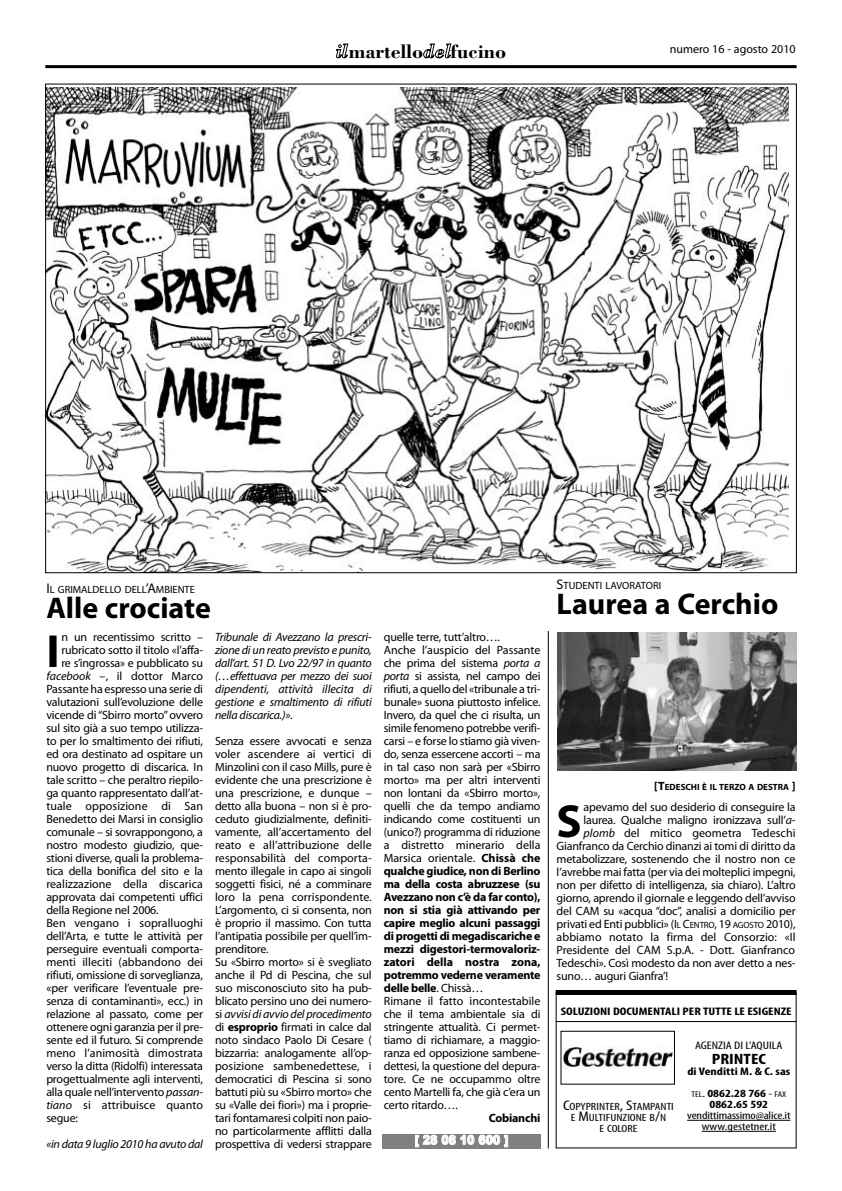
<style>
.page{position:relative;width:842px;height:1191px;background:#fff}
.page>*{position:absolute;margin:0;border:0;box-sizing:border-box;transform-origin:0 0}
.t1{font:700 46.6px "Myriad Pro";color:#000}
.t2{font:700 30px "Myriad Pro";color:#000}
.t3{font:700 20px "Bodoni Std";color:#000}
.t4{font:700 condensed 15px "Myriad Pro";color:#000;scale:1.26 1}
.t5{font:900 12.5px "Arial";color:#fff;scale:.87 1}
.t6{font:12px/13px "Myriad Pro";letter-spacing:-.015em;color:#000}
.t7{font:12px "Myriad Pro";letter-spacing:.005em;color:#000}
.t8{font:italic 12px/13px "Myriad Pro";letter-spacing:-.02em;color:#000;text-align:justify}
.t9{font:700 12px "Myriad Pro";letter-spacing:-.015em;color:#000}
.t10{font:700 condensed 11px/22px "Myriad Pro";color:#000;text-align:center;scale:1.26 1}
.t11{font:condensed 11px/11px "Myriad Pro";letter-spacing:-.01em;color:#000;text-align:center;scale:1.26 1}
.t12{font:condensed 10.5px/11px "Myriad Pro";color:#000;text-align:center;scale:1.26 1}
.t13{font:10.5px "Myriad Pro";color:#000}
.t14{font:700 9px "Myriad Pro";color:#000}
.s1{font-style:italic;color:#fff}
.s2{font-size:14px}
.s3{font-style:italic}
.s4{font-style:normal}
.s5{font-weight:700}
.s6{font-size:12px}
.s7{font-size:9px}
.s8{font-weight:400;font-size:8.2px}
.s9{font-weight:400}
</style>
<div class="page">
<hr style="left:45px;top:65px;width:752px;height:3px;background:#000">
<img style="left:47px;top:88px;width:742px;height:483px">
<hr style="left:548px;top:631px;width:1px;height:517px;background:#000">
<img style="left:563px;top:1046px;width:110px;height:22px">
<div style="left:561px;top:1031px;width:114px;height:53px;border:1px solid #000"></div>
<hr style="left:687px;top:1120px;width:103px;height:1px;background:#000">
<hr style="left:702px;top:1131px;width:74px;height:1px;background:#000">
<div style="left:556px;top:990px;width:241px;height:5px;background:#000"></div>
<div style="left:382px;top:1134px;width:159px;height:14px;background:#808080"></div>
<hr style="left:556px;top:1021px;width:241px;height:1px;background:#000">
<img style="left:557px;top:632px;width:240px;height:138px">
<h3 class="t3" style="left:336px;top:39px;width:172px"><span class="s1">il</span>martello<span class="s1">del</span>fucino</h3>
<p class="t6" style="left:670px;top:43px;width:127px">numero 16 - agosto 2010</p>
<p class="t13" style="left:46px;top:585px;width:150px"><span class="s2">I</span>L GRIMALDELLO DELL<span class="s2">’A</span>MBIENTE</p>
<h2 class="t2" style="left:46px;top:596px;width:166px">Alle crociate</h2>
<p class="t13" style="left:557px;top:581px;width:106px"><span class="s2">S</span>TUDENTI LAVORATORI</p>
<h2 class="t2" style="left:557px;top:592px;width:223px">Laurea a Cerchio</h2>
<h1 class="t1" style="left:46px;top:634px;width:15px">I</h1>
<p class="t6" style="left:61px;top:631px;width:143px">n un recentissimo scritto –</p>
<p class="t6" style="left:61px;top:644px;width:143px">rubricato sotto il titolo «l’affa-</p>
<p class="t6" style="left:61px;top:657px;width:143px">re s’ingrossa» e pubblicato su</p>
<p class="t7" style="left:46px;top:671px;width:158px"><span class="s3">facebook</span> –, il dottor Marco</p>
<p class="t6" style="left:46px;top:683px;width:158px">Passante ha espresso una serie di</p>
<p class="t6" style="left:46px;top:696px;width:158px">valutazioni sull’evoluzione delle</p>
<p class="t6" style="left:46px;top:709px;width:158px">vicende di“Sbirro morto”ovvero</p>
<p class="t6" style="left:46px;top:722px;width:158px">sul sito già a suo tempo utilizza-</p>
<p class="t6" style="left:46px;top:735px;width:158px">to per lo smaltimento dei rifiuti,</p>
<p class="t6" style="left:46px;top:748px;width:158px">ed ora destinato ad ospitare un</p>
<p class="t6" style="left:46px;top:761px;width:158px">nuovo progetto di discarica. In</p>
<p class="t6" style="left:46px;top:774px;width:158px">tale scritto – che peraltro riepilo-</p>
<p class="t6" style="left:46px;top:787px;width:158px">ga quanto rappresentato dall’at-</p>
<p class="t7" style="left:46px;top:801px;width:158px">tuale opposizione di San</p>
<p class="t6" style="left:46px;top:813px;width:158px">Benedetto dei Marsi in consiglio</p>
<p class="t6" style="left:46px;top:826px;width:158px">comunale – si sovrappongono, a</p>
<p class="t6" style="left:46px;top:839px;width:158px">nostro modesto giudizio, que-</p>
<p class="t6" style="left:46px;top:852px;width:158px">stioni diverse, quali la problema-</p>
<p class="t6" style="left:46px;top:865px;width:158px">tica della bonifica del sito e la</p>
<p class="t7" style="left:46px;top:879px;width:158px">realizzazione della discarica</p>
<p class="t6" style="left:46px;top:891px;width:158px">approvata dai competenti uffici</p>
<p class="t6" style="left:46px;top:904px;width:114px">della Regione nel 2006.</p>
<p class="t7" style="left:46px;top:918px;width:158px">Ben vengano i sopralluoghi</p>
<p class="t6" style="left:46px;top:930px;width:158px">dell’Arta, e tutte le attività per</p>
<p class="t6" style="left:46px;top:943px;width:158px">perseguire eventuali comporta-</p>
<p class="t7" style="left:46px;top:957px;width:158px">menti illeciti (abbandono dei</p>
<p class="t6" style="left:46px;top:969px;width:158px">rifiuti, omissione di sorveglianza,</p>
<p class="t6" style="left:46px;top:982px;width:158px">«per verificare l’eventuale pre-</p>
<p class="t6" style="left:46px;top:995px;width:158px">senza di contaminanti», ecc.) in</p>
<p class="t6" style="left:46px;top:1008px;width:158px">relazione al passato, come per</p>
<p class="t6" style="left:46px;top:1021px;width:158px">ottenere ogni garanzia per il pre-</p>
<p class="t6" style="left:46px;top:1034px;width:158px">sente ed il futuro. Si comprende</p>
<p class="t7" style="left:46px;top:1048px;width:158px">meno l’animosità dimostrata</p>
<p class="t6" style="left:46px;top:1060px;width:158px">verso la ditta (Ridolfi) interessata</p>
<p class="t6" style="left:46px;top:1073px;width:158px">progettualmente agli interventi,</p>
<p class="t6" style="left:46px;top:1086px;width:158px">alla quale nell’intervento <span class="s3">passan-</span></p>
<p class="t7" style="left:46px;top:1100px;width:158px"><span class="s3">tiano</span> si attribuisce quanto</p>
<p class="t6" style="left:46px;top:1112px;width:33px">segue:</p>
<p class="t8" style="left:46px;top:1138px;width:158px">«in data 9 luglio 2010 ha avuto dal</p>
<p class="t8" style="left:215px;top:631px;width:158px">Tribunale di Avezzano la prescri&shy;zione di un reato previsto e punito, dall’art. 51 D. Lvo 22/97 in quanto (…effettuava per mezzo dei suoi dipendenti, attività illecita di gestione e smaltimento di rifiuti nella discarica.)»<span class="s4">.</span></p>
<p class="t6" style="left:215px;top:735px;width:158px">Senza essere avvocati e senza voler ascendere ai vertici di<br>Minzolini con il caso Mills, pure è evidente che una prescrizione è una prescrizione, e dunque – detto alla buona – non si è pro&shy;ceduto giudizialmente, definiti&shy;vamente, all’accertamento del reato e all’attribuzione delle responsabilità del comporta&shy;mento illegale in capo ai singoli soggetti fisici, né a comminare loro la pena corrispondente.<br>L’argomento, ci si consenta, non è proprio il massimo. Con tutta l’antipatia possibile per quell’im&shy;prenditore.<br>Su «Sbirro morto» si è svegliato anche il Pd di Pescina, che sul suo misconosciuto sito ha pub&shy;blicato persino uno dei numero&shy;si <span class="s3">avvisi di avvio del procedimento </span>di <span class="s5">esproprio</span> firmati in calce dal noto sindaco Paolo Di Cesare ( bizzarria: analogamente all’op&shy;posizione sambenedettese, i democratici di Pescina si sono battuti più su «Sbirro morto» che su «Valle dei fiori») ma i proprie&shy;tari fontamaresi colpiti non paio&shy;no particolarmente afflitti dalla prospettiva di vedersi strappare</p>
<p class="t6" style="left:384px;top:631px;width:158px">quelle terre, tutt’altro….<br>Anche l’auspicio del Passante che prima del sistema <span class="s3">porta a porta</span> si assista, nel campo dei rifiuti, a quello del «tribunale a tri&shy;bunale» suona piuttosto infelice.<br>Invero, da quel che ci risulta, un simile fenomeno potrebbe verifi&shy;carsi – e forse lo stiamo già viven&shy;do, senza essercene accorti – ma in tal caso non sarà per «Sbirro morto» ma per altri interventi non lontani da «Sbirro morto», quelli che da tempo andiamo indicando come costituenti un (unico?) programma di riduzione a distretto minerario della<br>Marsica orientale. <span class="s5">Chissà che qualche giudice, non di Berlino ma della costa abruzzese (su<br>Avezzano non c’è da far conto), non si stia già attivando per capire meglio alcuni passaggi di progetti di megadiscariche e mezzi digestori-termovaloriz&shy;zatori della nostra zona, potremmo vederne veramente delle belle</span>. Chissà…<br>Rimane il fatto incontestabile che il tema ambientale sia di stringente attualità. Ci permet&shy;tiamo di richiamare, a maggio&shy;ranza ed opposizione sambene&shy;dettesi, la questione del depura&shy;tore. Ce ne occupammo oltre cento Martelli fa, che già c’era un certo ritardo….</p>
<p class="t9" style="left:489px;top:1113px;width:53px">Cobianchi</p>
<p class="t5" style="left:415px;top:1132px;width:109px">[ 28 08 10 600 ]</p>
<p class="t14" style="left:654px;top:783px;width:143px"><span class="s6">[T</span>EDESCHI È IL TERZO A DESTRA <span class="s6">]</span></p>
<h1 class="t1" style="left:557px;top:804px;width:27px">S</h1>
<p class="t6" style="left:583px;top:801px;width:214px">apevamo del suo desiderio di conseguire la</p>
<p class="t6" style="left:583px;top:814px;width:214px">laurea. Qualche maligno ironizzava sull’<span class="s3">a-</span></p>
<p class="t7" style="left:583px;top:828px;width:214px"><span class="s3">plomb</span> del mitico geometra Tedeschi</p>
<p class="t6" style="left:557px;top:840px;width:240px">Gianfranco da Cerchio dinanzi ai tomi di diritto da</p>
<p class="t6" style="left:557px;top:853px;width:240px">metabolizzare, sostenendo che il nostro non ce</p>
<p class="t6" style="left:557px;top:866px;width:240px">l’avrebbe mai fatta (per via dei molteplici impegni,</p>
<p class="t6" style="left:557px;top:879px;width:240px">non per difetto di intelligenza, sia chiaro). L’altro</p>
<p class="t6" style="left:557px;top:892px;width:240px">giorno, aprendo il giornale e leggendo dell’avviso</p>
<p class="t6" style="left:557px;top:905px;width:240px">del CAM su «acqua “doc”, analisi a domicilio per</p>
<p class="t6" style="left:557px;top:918px;width:240px">privati ed Enti pubblici» (I<span class="s7">L</span> C<span class="s7">ENTRO</span>, 19 <span class="s7">AGOSTO</span> 2010),</p>
<p class="t7" style="left:557px;top:932px;width:240px">abbiamo notato la firma del Consorzio: «Il</p>
<p class="t6" style="left:557px;top:944px;width:240px">Presidente del CAM S.p.A. - Dott. Gianfranco</p>
<p class="t6" style="left:557px;top:957px;width:240px">Tedeschi». Così modesto da non aver detto a nes-</p>
<p class="t6" style="left:557px;top:970px;width:113px">suno… auguri Gianfra’!</p>
<p class="t10" style="left:561px;top:1001px;width:185px">SOLUZIONI DOCUMENTALI PER TUTTE LE ESIGENZE</p>
<p class="t12" style="left:563px;top:1102px;width:89px"><span class="s2">C</span>OPYPRINTER<span class="s2">, S</span>TAMPANTI<br>E <span class="s2">M</span>ULTIFUNZIONE B<span class="s2">/</span>N<br>E COLORE</p>
<p class="t11" style="left:695px;top:1041px;width:71px">AGENZIA DI L’AQUILA</p>
<p class="t4" style="left:712px;top:1053px;width:44px">PRINTEC</p>
<p class="t10" style="left:687px;top:1061px;width:83px">di Venditti M. &amp; C. sas<br><span class="s8">TEL</span><span class="s9">.</span> 0862.28 766 <span class="s9">-</span> <span class="s8">FAX</span></p>
<p class="t10" style="left:709px;top:1094px;width:48px">0862.65 592</p>
<p class="t11" style="left:687px;top:1111px;width:84px">vendittimassimo@alice.it www.gestetner.it</p>
</div>
